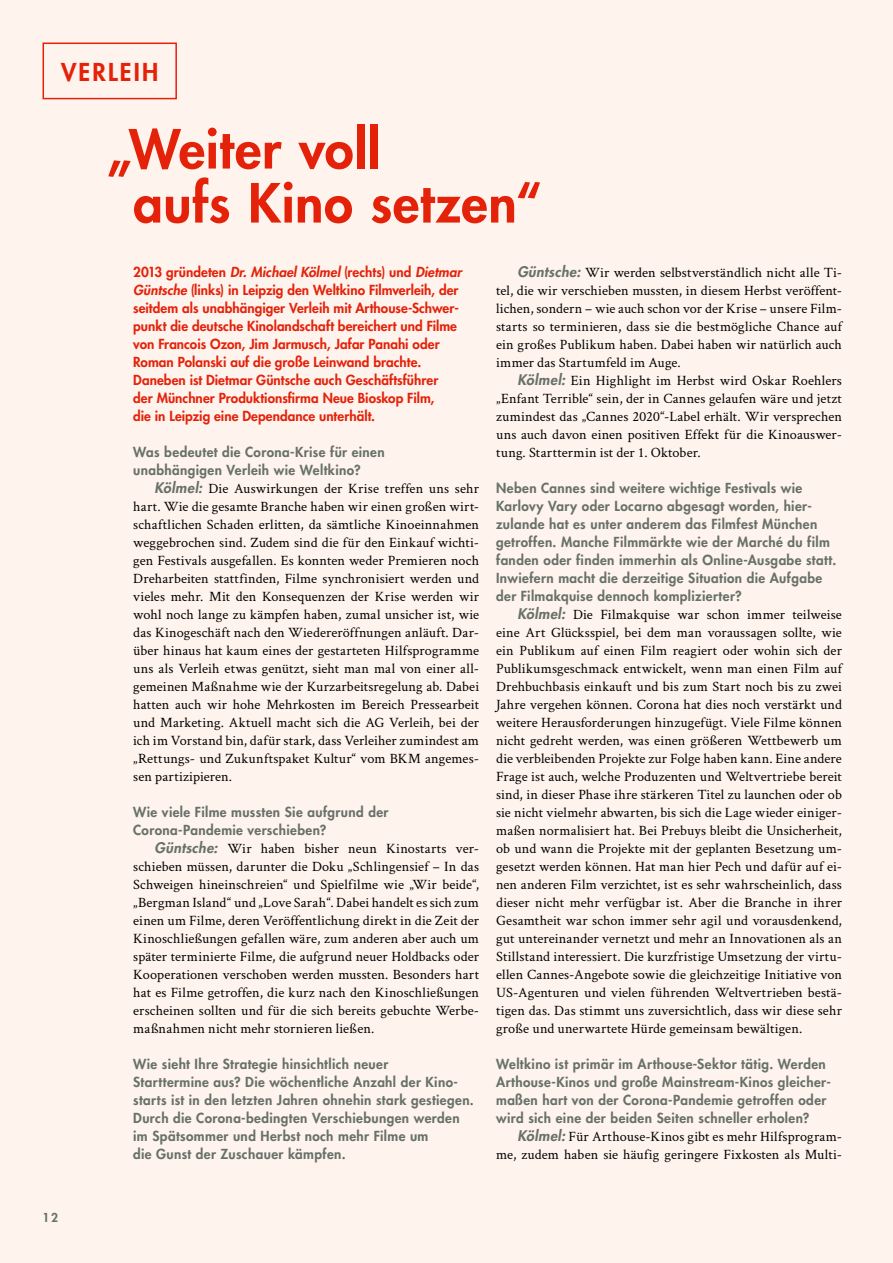
<style>
.page{position:relative;width:893px;height:1263px;background:#fef3ed}
.page>*{position:absolute;margin:0;border:0;box-sizing:border-box;transform-origin:0 0}
.t1{font:800 52.5px/54px "Futura Std";letter-spacing:.01em;color:#e4220a}
.t2{font:800 24px "Futura Std";letter-spacing:.09em;color:#e4220a}
.t3{font:14.25px/18px "Crimson Text";letter-spacing:.01em;color:#000;text-align:justify}
.t4{font:800 13.5px/18px "Futura Std";letter-spacing:.03em;color:#677168}
.t5{font:800 13.5px/18px "Futura Std";letter-spacing:.005em;color:#e4220a}
.t6{font:800 12px "Futura Std";color:#677168}
.s1{font-style:italic}
.s2{font-family:"Futura Std";font-weight:800;font-style:italic;color:#677168}
</style>
<div class="page">
<div style="left:43px;top:43px;width:134px;height:56px;border:2px solid #e4220a"></div>
<h2 class="t2" style="left:61px;top:57px;width:99px">VERLEIH</h2>
<h1 class="t1" style="left:133px;top:122px;width:410px;text-indent:-27px">„Weiter voll<br>aufs Kino setzen“</h1>
<p class="t6" style="left:43px;top:1210px;width:17px">12</p>
<p class="t5" style="left:133px;top:263px;width:330px">2013 gründeten <span class="s1">Dr. Michael Kölmel</span> (rechts) und <span class="s1">Dietmar Güntsche</span> (links) in Leipzig den Weltkino Filmverleih, der seitdem als unabhängiger Verleih mit Arthouse-Schwer&shy;punkt die deutsche Kinolandschaft bereichert und Filme von Francois Ozon, Jim Jarmusch, Jafar Panahi oder Roman Polanski auf die große Leinwand brachte.<br>Daneben ist Dietmar Güntsche auch Geschäftsführer<br>der Münchner Produktionsfirma Neue Bioskop Film,<br>die in Leipzig eine Dependance unterhält.</p>
<p class="t4" style="left:133px;top:443px;width:253px">Was bedeutet die Corona-Krise für einen unabhängigen Verleih wie Weltkino?</p>
<p class="t3" style="left:133px;top:478px;width:347px;text-indent:21px"><span class="s2">Kölmel:</span> Die Auswirkungen der Krise treffen uns sehr hart. Wie die gesamte Branche haben wir einen großen wirt&shy;schaftlichen Schaden erlitten, da sämtliche Kinoeinnahmen weggebrochen sind. Zudem sind die für den Einkauf wichti&shy;gen Festivals ausgefallen. Es konnten weder Premieren noch Dreharbeiten stattfinden, Filme synchronisiert werden und vieles mehr. Mit den Konsequenzen der Krise werden wir wohl noch lange zu kämpfen haben, zumal unsicher ist, wie das Kinogeschäft nach den Wiedereröffnungen anläuft. Dar&shy;über hinaus hat kaum eines der gestarteten Hilfsprogramme uns als Verleih etwas genützt, sieht man mal von einer all&shy;gemeinen Maßnahme wie der Kurzarbeitsregelung ab. Dabei hatten auch wir hohe Mehrkosten im Bereich Pressearbeit und Marketing. Aktuell macht sich die AG Verleih, bei der ich im Vorstand bin, dafür stark, dass Verleiher zumindest am „Rettungs- und Zukunftspaket Kultur“ vom BKM angemes&shy;sen partizipieren.</p>
<p class="t4" style="left:133px;top:803px;width:257px">Wie viele Filme mussten Sie aufgrund der<br>Corona-Pandemie verschieben?</p>
<p class="t3" style="left:133px;top:838px;width:347px;text-indent:21px"><span class="s2">Güntsche:</span> Wir haben bisher neun Kinostarts ver&shy;schieben müssen, darunter die Doku „Schlingensief – In das Schweigen hineinschreien“ und Spielfilme wie „Wir beide“, „Bergman Island“ und „Love Sarah“. Dabei handelt es sich zum einen um Filme, deren Veröffentlichung direkt in die Zeit der Kinoschließungen gefallen wäre, zum anderen aber auch um später terminierte Filme, die aufgrund neuer Holdbacks oder Kooperationen verschoben werden mussten. Besonders hart hat es Filme getroffen, die kurz nach den Kinoschließungen erscheinen sollten und für die sich bereits gebuchte Werbe&shy;maßnahmen nicht mehr stornieren ließen.</p>
<p class="t4" style="left:133px;top:1055px;width:342px">Wie sieht Ihre Strategie hinsichtlich neuer<br>Starttermine aus? Die wöchentliche Anzahl der Kino&shy;starts ist in den letzten Jahren ohnehin stark gestiegen.<br>Durch die Corona-bedingten Verschiebungen werden im Spätsommer und Herbst noch mehr Filme um<br>die Gunst der Zuschauer kämpfen.</p>
<p class="t3" style="left:496px;top:262px;width:347px;text-indent:21px"><span class="s2">Güntsche:</span> Wir werden selbstverständlich nicht alle Ti&shy;tel, die wir verschieben mussten, in diesem Herbst veröffent&shy;lichen, sondern – wie auch schon vor der Krise – unsere Film&shy;starts so terminieren, dass sie die bestmögliche Chance auf ein großes Publikum haben. Dabei haben wir natürlich auch immer das Startumfeld im Auge.</p>
<p class="t3" style="left:496px;top:370px;width:347px;text-indent:21px"><span class="s2">Kölmel:</span> Ein Highlight im Herbst wird Oskar Roehlers „Enfant Terrible“ sein, der in Cannes gelaufen wäre und jetzt zumindest das „Cannes 2020“-Label erhält. Wir versprechen uns auch davon einen positiven Effekt für die Kinoauswer&shy;tung. Starttermin ist der 1. Oktober.</p>
<p class="t4" style="left:496px;top:479px;width:342px">Neben Cannes sind weitere wichtige Festivals wie Karlovy Vary oder Locarno abgesagt worden, hier&shy;zulande hat es unter anderem das Filmfest München getroffen. Manche Filmmärkte wie der Marché du film fanden oder finden immerhin als Online-Ausgabe statt.<br>Inwiefern macht die derzeitige Situation die Aufgabe der Filmakquise dennoch komplizierter?</p>
<p class="t3" style="left:496px;top:604px;width:347px;text-indent:21px"><span class="s2">Kölmel:</span> Die Filmakquise war schon immer teilweise eine Art Glücksspiel, bei dem man voraussagen sollte, wie ein Publikum auf einen Film reagiert oder wohin sich der Publikumsgeschmack entwickelt, wenn man einen Film auf Drehbuchbasis einkauft und bis zum Start noch bis zu zwei Jahre vergehen können. Corona hat dies noch verstärkt und weitere Herausforderungen hinzugefügt. Viele Filme können nicht gedreht werden, was einen größeren Wettbewerb um die verbleibenden Projekte zur Folge haben kann. Eine andere Frage ist auch, welche Produzenten und Weltvertriebe bereit sind, in dieser Phase ihre stärkeren Titel zu launchen oder ob sie nicht vielmehr abwarten, bis sich die Lage wieder einiger&shy;maßen normalisiert hat. Bei Prebuys bleibt die Unsicherheit, ob und wann die Projekte mit der geplanten Besetzung um&shy;gesetzt werden können. Hat man hier Pech und dafür auf ei&shy;nen anderen Film verzichtet, ist es sehr wahrscheinlich, dass dieser nicht mehr verfügbar ist. Aber die Branche in ihrer Gesamtheit war schon immer sehr agil und vorausdenkend, gut untereinander vernetzt und mehr an Innovationen als an Stillstand interessiert. Die kurzfristige Umsetzung der virtu&shy;ellen Cannes-Angebote sowie die gleichzeitige Initiative von US-Agenturen und vielen führenden Weltvertrieben bestä&shy;tigen das. Das stimmt uns zuversichtlich, dass wir diese sehr große und unerwartete Hürde gemeinsam bewältigen.</p>
<p class="t4" style="left:496px;top:1055px;width:336px">Weltkino ist primär im Arthouse-Sektor tätig. Werden Arthouse-Kinos und große Mainstream-Kinos gleicher&shy;maßen hart von der Corona-Pandemie getroffen oder wird sich eine der beiden Seiten schneller erholen?</p>
<p class="t3" style="left:496px;top:1126px;width:347px;text-align:right"><span class="s2">Kölmel:</span> Für Arthouse-Kinos gibt es mehr Hilfsprogram&shy;me, zudem haben sie häufig geringere Fixkosten als Multi-</p>
</div>
